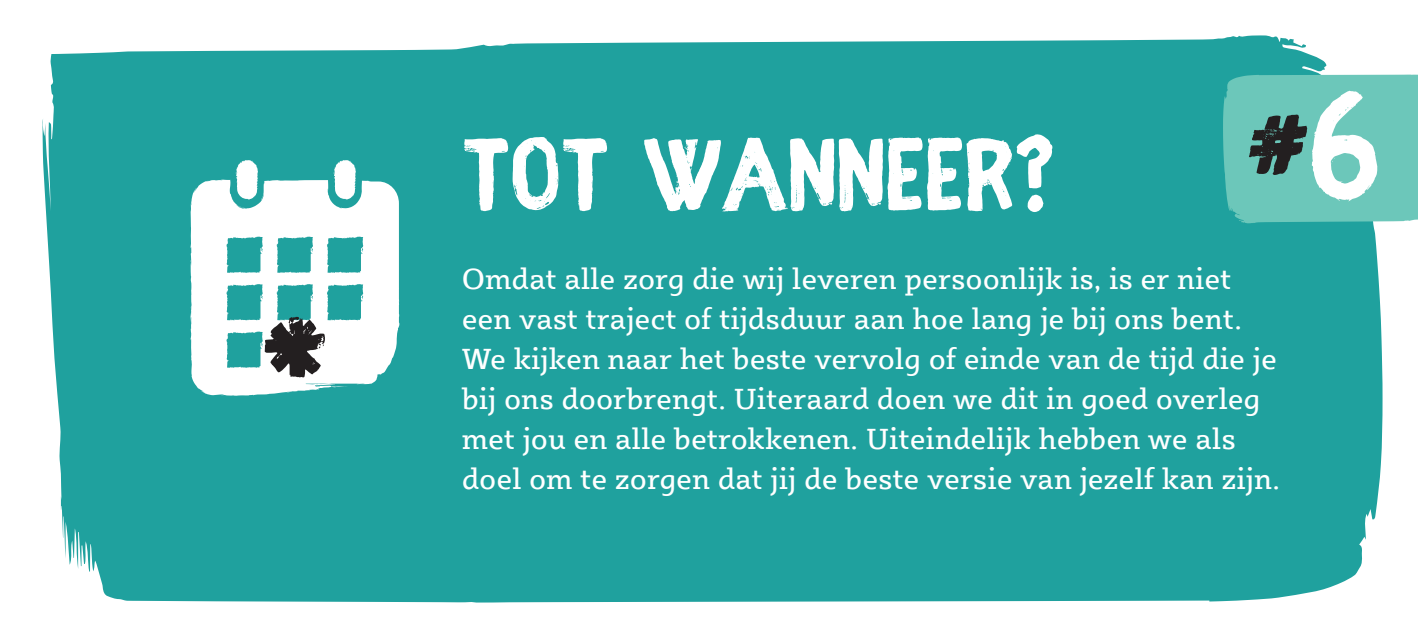
<style>
.page{position:relative;width:1418px;height:638px;background:#fff}
.page>*{position:absolute;margin:0;border:0;box-sizing:border-box;transform-origin:0 0}
.t1{font:160.5px "Fibre Vintage";color:#fff}
.t2{font:122.5px "Fibre Vintage";color:#231f20}
.t3{font:112.5px "Fibre Vintage";color:#fff}
.t4{font:30px/40px "Sybilla Pro";color:#fff}
</style>
<div class="page">
<div style="left:42px;top:35px;width:1340px;height:567px;background:#1fa19e"></div>
<div style="left:1222px;top:75px;width:195px;height:148px;background:#6cc7ba"></div>
<svg style="left:190px;top:180px;width:209px;height:216px"></svg>
<svg style="left:236px;top:160px;width:22px;height:39px"></svg>
<svg style="left:334px;top:160px;width:22px;height:39px"></svg>
<svg style="left:265px;top:317px;width:60px;height:60px"></svg>
<p class="t3" style="left:462px;top:133px;width:594px">TOT WANNEER?</p>
<p class="t1" style="left:1308px;top:88px;width:74px">6</p>
<p class="t2" style="left:1246px;top:98px;width:65px">#</p>
<p class="t4" style="left:462px;top:258px;width:820px">Omdat alle zorg die wij leveren persoonlijk is, is er niet een vast traject of tijdsduur aan hoe lang je bij ons bent.<br>We kijken naar het beste vervolg of einde van de tijd die je bij ons doorbrengt. Uiteraard doen we dit in goed overleg met jou en alle betrokkenen. Uiteindelijk hebben we als doel om te zorgen dat jij de beste versie van jezelf kan zijn.</p>
</div>
